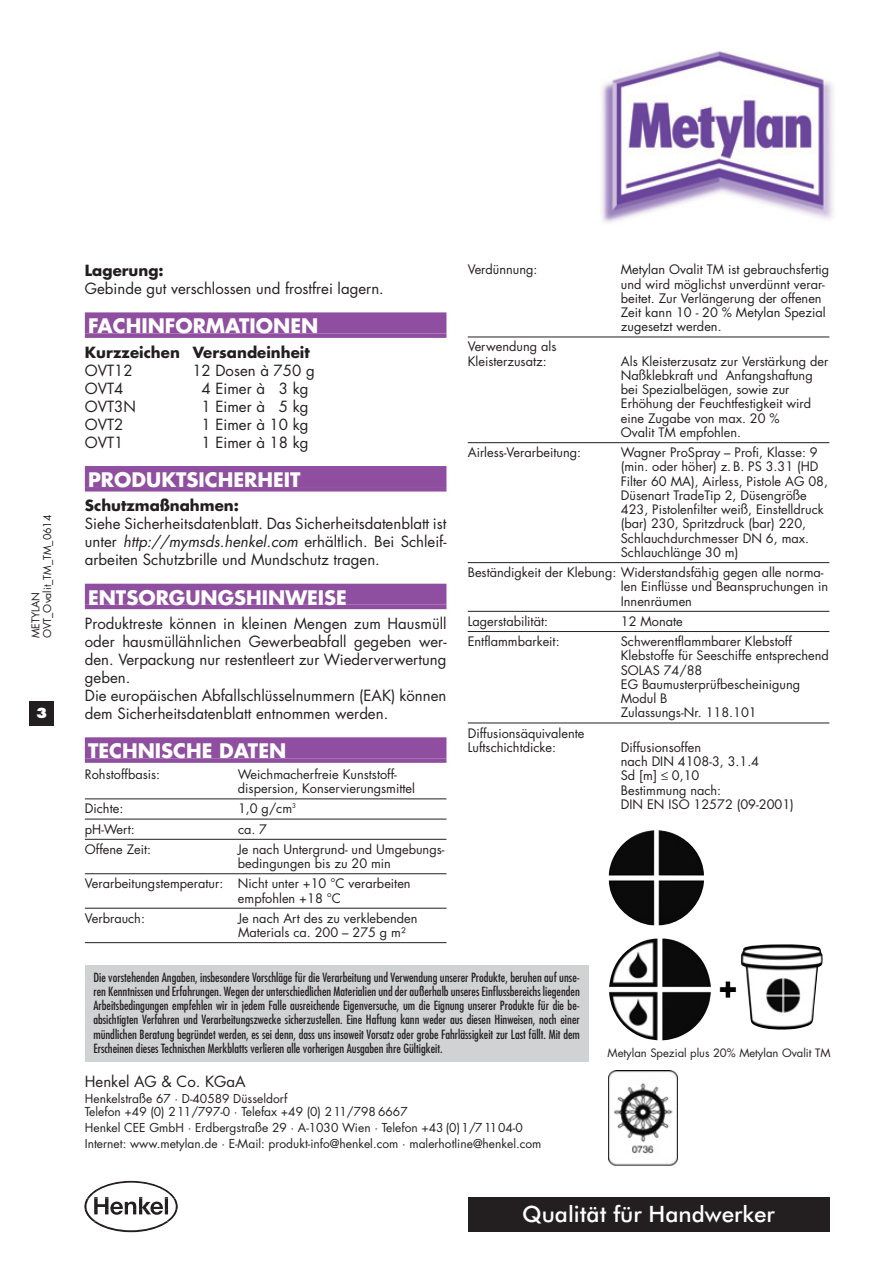
<style>
.page{position:relative;width:893px;height:1263px;background:#fff}
.page>*{position:absolute;margin:0;border:0;box-sizing:border-box;transform-origin:0 0}
.t1{font:500 22.5px "Futura BT";color:#fff}
.t2{font:700 19.5px "Futura";color:#fff}
.t3{font:15px/18px "Futura";color:#231f20;text-align:justify}
.t4{font:700 15px "Futura";color:#231f20}
.t5{font:800 13.5px "Futura";color:#fff}
.t6{font:12.75px/14.2px "Futura";color:#231f20}
.t7{font:condensed 12.3px/14.2px "Futura";color:#231f20;text-align:justify}
.t8{font:12px/13.5px "Futura";color:#231f20}
.t9{font:11.25px "Futura";color:#231f20}
.t10{font:10.5px/11.6px "Futura";color:#231f20}
.s1{font-style:italic}
</style>
<div class="page">
<div style="left:30px;top:702px;width:24px;height:24px;background:#231f20"></div>
<div style="left:468px;top:1197px;width:361px;height:34px;background:#231f20"></div>
<svg style="left:85px;top:1181px;width:92px;height:51px"></svg>
<div style="left:83px;top:1179px;width:96px;height:55px;border:1px solid #fff;border-radius:50%"></div>
<img style="left:601px;top:51px;width:233px;height:172px">
<hr style="left:468px;top:337px;width:361px;height:1px;background:#231f20">
<hr style="left:468px;top:442px;width:361px;height:1px;background:#231f20">
<hr style="left:468px;top:562px;width:361px;height:1px;background:#231f20">
<hr style="left:468px;top:611px;width:361px;height:1px;background:#231f20">
<hr style="left:468px;top:631px;width:361px;height:1px;background:#231f20">
<hr style="left:468px;top:723px;width:361px;height:1px;background:#231f20">
<div style="left:85px;top:965px;width:503px;height:97px;background:#d1d2d4"></div>
<div style="left:85px;top:312px;width:361px;height:21px;background:#8f4e9f"></div>
<div style="left:85px;top:333px;width:361px;height:5px;background:#8f4e9f"></div>
<div style="left:85px;top:466px;width:361px;height:21px;background:#8f4e9f"></div>
<div style="left:85px;top:487px;width:361px;height:5px;background:#8f4e9f"></div>
<div style="left:85px;top:584px;width:361px;height:21px;background:#8f4e9f"></div>
<hr style="left:85px;top:605px;width:361px;height:4px;background:#8f4e9f">
<div style="left:85px;top:737px;width:361px;height:21px;background:#8f4e9f"></div>
<div style="left:85px;top:758px;width:361px;height:5px;background:#8f4e9f"></div>
<hr style="left:85px;top:799px;width:361px;height:1px;background:#231f20">
<hr style="left:85px;top:819px;width:361px;height:1px;background:#231f20">
<hr style="left:85px;top:839px;width:361px;height:1px;background:#231f20">
<hr style="left:85px;top:873px;width:361px;height:1px;background:#231f20">
<hr style="left:85px;top:908px;width:361px;height:1px;background:#231f20">
<hr style="left:85px;top:942px;width:361px;height:1px;background:#231f20">
<img style="left:608px;top:1070px;width:69px;height:96px">
<img style="left:608px;top:830px;width:96px;height:95px">
<img style="left:609px;top:939px;width:213px;height:101px">
<p class="t10" style="left:31px;top:638px;width:125px;rotate:-90deg">METYLAN<br>OVT_Ovalit_TM_TM_0614</p>
<p class="t5" style="left:36px;top:707px;width:13px">3</p>
<p class="t4" style="left:85px;top:264px;width:80px">Lagerung:</p>
<p class="t3" style="left:85px;top:281px;width:300px">Gebinde gut verschlossen und frostfrei lagern.</p>
<h2 class="t2" style="left:88px;top:317px;width:232px">FACHINFORMATIONEN</h2>
<p class="t4" style="left:85px;top:345px;width:226px">Kurzzeichen Versandeinheit</p>
<p class="t3" style="left:85px;top:363px;width:49px">OVT12</p>
<p class="t3" style="left:192px;top:363px;width:124px">12 Dosen à 750 g</p>
<p class="t3" style="left:85px;top:381px;width:40px">OVT4</p>
<p class="t3" style="left:201px;top:381px;width:108px">4 Eimer à 3 kg</p>
<p class="t3" style="left:85px;top:399px;width:53px">OVT3N</p>
<p class="t3" style="left:201px;top:399px;width:108px">1 Eimer à 5 kg</p>
<p class="t3" style="left:85px;top:417px;width:40px">OVT2</p>
<p class="t3" style="left:201px;top:417px;width:108px">1 Eimer à 10 kg</p>
<p class="t3" style="left:85px;top:435px;width:40px">OVT1</p>
<p class="t3" style="left:201px;top:435px;width:108px">1 Eimer à 18 kg</p>
<h2 class="t2" style="left:88px;top:471px;width:214px">PRODUKTSICHERHEIT</h2>
<p class="t4" style="left:85px;top:499px;width:155px">Schutzmaßnahmen:</p>
<p class="t3" style="left:85px;top:516px;width:363px">Siehe Sicherheitsdatenblatt. Das Sicherheitsdatenblatt ist unter <span class="s1">http://mymsds.henkel.com</span> erhältlich. Bei Schleif&shy;arbeiten Schutzbrille und Mundschutz tragen.</p>
<h2 class="t2" style="left:88px;top:589px;width:260px">ENTSORGUNGSHINWEISE</h2>
<p class="t3" style="left:85px;top:616px;width:363px;text-align:left">Produktreste können in kleinen Mengen zum Hausmüll oder hausmüllähnlichen Gewerbeabfall gegeben wer&shy;den. Verpackung nur restentleert zur Wiederverwertung geben.<br>Die europäischen Abfallschlüsselnummern (EAK) können dem Sicherheitsdatenblatt entnommen werden.</p>
<h2 class="t2" style="left:88px;top:742px;width:200px">TECHNISCHE DATEN</h2>
<p class="t6" style="left:85px;top:768px;width:77px">Rohstoffbasis:</p>
<p class="t6" style="left:238px;top:768px;width:178px">Weichmacherfreie Kunststoff&shy;dispersion, Konservierungsmittel</p>
<p class="t6" style="left:85px;top:803px;width:40px">Dichte:</p>
<p class="t6" style="left:238px;top:803px;width:59px">1,0 g/cm<sup>3</sup></p>
<p class="t6" style="left:85px;top:823px;width:51px">pH-Wert:</p>
<p class="t6" style="left:238px;top:823px;width:31px">ca. 7</p>
<p class="t6" style="left:85px;top:843px;width:68px">Offene Zeit:</p>
<p class="t6" style="left:238px;top:843px;width:208px">Je nach Untergrund- und Umgebungs&shy;bedingungen bis zu 20 min</p>
<p class="t6" style="left:238px;top:878px;width:174px;text-indent:-153px">Verarbeitungstemperatur: Nicht unter +10 °C verarbeiten empfohlen +18 °C</p>
<p class="t6" style="left:85px;top:912px;width:62px">Verbrauch:</p>
<p class="t6" style="left:238px;top:912px;width:181px">Je nach Art des zu verklebenden<br>Materials ca. 200 – 275 g m²</p>
<p class="t6" style="left:468px;top:264px;width:71px">Verdünnung:</p>
<p class="t6" style="left:621px;top:264px;width:210px">Metylan Ovalit TM ist gebrauchsfertig und wird möglichst unverdünnt verar&shy;beitet. Zur Verlängerung der offenen Zeit kann 10 - 20 % Metylan Spezial zugesetzt werden.</p>
<p class="t6" style="left:468px;top:341px;width:90px">Verwendung als<br>Kleisterzusatz:</p>
<p class="t6" style="left:621px;top:355px;width:209px">Als Kleisterzusatz zur Verstärkung der<br>Naßklebkraft und Anfangshaftung bei Spezialbelägen, sowie zur<br>Erhöhung der Feuchtfestigkeit wird eine Zugabe von max. 20 %<br>Ovalit TM empfohlen.</p>
<p class="t6" style="left:468px;top:446px;width:115px">Airless-Verarbeitung:</p>
<p class="t6" style="left:621px;top:446px;width:209px">Wagner ProSpray – Profi, Klasse: 9 (min. oder höher) z.B. PS 3.31 (HD Filter 60 MA), Airless, Pistole AG 08, Düsenart TradeTip 2, Düsengröße 423, Pistolenfilter weiß, Einstelldruck (bar) 230, Spritzdruck (bar) 220, Schlauchdurchmesser DN 6, max.<br>Schlauchlänge 30 m)</p>
<p class="t6" style="left:621px;top:566px;width:209px;text-indent:-153px">Beständigkeit der Klebung: Widerstandsfähig gegen alle norma&shy;len Einflüsse und Beanspruchungen in<br>Innenräumen</p>
<p class="t6" style="left:468px;top:615px;width:82px">Lagerstabilität:</p>
<p class="t6" style="left:621px;top:615px;width:63px">12 Monate</p>
<p class="t6" style="left:468px;top:635px;width:93px">Entflammbarkeit:</p>
<p class="t6" style="left:621px;top:635px;width:210px">Schwerentflammbarer Klebstoff<br>Klebstoffe für Seeschiffe entsprechend<br>SOLAS 74/88<br>EG Baumusterprüfbescheinigung<br>Modul B<br>Zulassungs-Nr. 118.101</p>
<p class="t6" style="left:468px;top:727px;width:118px">Diffusionsäquivalente<br>Luftschichtdicke:</p>
<p class="t6" style="left:621px;top:741px;width:174px">Diffusionsoffen<br>nach DIN 4108-3, 3.1.4<br>Sd [m] ≤ 0,10<br>Bestimmung nach:<br>DIN EN ISO 12572 (09-2001)</p>
<p class="t7" style="left:93px;top:971px;width:488px">Die vorstehenden Angaben, insbesondere Vorschläge für die Verarbeitung und Verwendung unserer Produkte, beruhen auf unse&shy;ren Kenntnissen und Erfahrungen. Wegen der unterschiedlichen Materialien und der außerhalb unseres Einflussbereichs liegenden Arbeitsbedingungen empfehlen wir in jedem Falle ausreichende Eigenversuche, um die Eignung unserer Produkte für die be - absichtigten Verfahren und Verarbeitungszwecke sicherzustellen. Eine Haftung kann weder aus diesen Hinweisen, noch einer mündlichen Beratung begründet werden, es sei denn, dass uns insoweit Vorsatz oder grobe Fahrlässigkeit zur Last fällt. Mit dem Erscheinen dieses Technischen Merkblatts verlieren alle vorherigen Ausgaben ihre Gültigkeit.</p>
<p class="t3" style="left:85px;top:1074px;width:162px">Henkel AG &amp; Co. KGaA</p>
<p class="t8" style="left:85px;top:1093px;width:324px">Henkelstraße 67 · D-40589 Düsseldorf<br>Telefon +49 (0) 211/797-0 · Telefax +49 (0) 211/798 6667</p>
<p class="t8" style="left:85px;top:1121px;width:458px;line-height:15.6px">Henkel CEE GmbH · Erdbergstraße 29 · A-1030 Wien · Telefon +43 (0)1/71104-0<br>Internet: www.metylan.de · E-Mail: produkt-info@henkel.com · malerhotline@henkel.com</p>
<p class="t9" style="left:607px;top:1048px;width:224px">Metylan Spezial plus 20% Metylan Ovalit TM</p>
<h1 class="t1" style="left:522px;top:1205px;width:254px">Qualität für Handwerker</h1>
</div>
